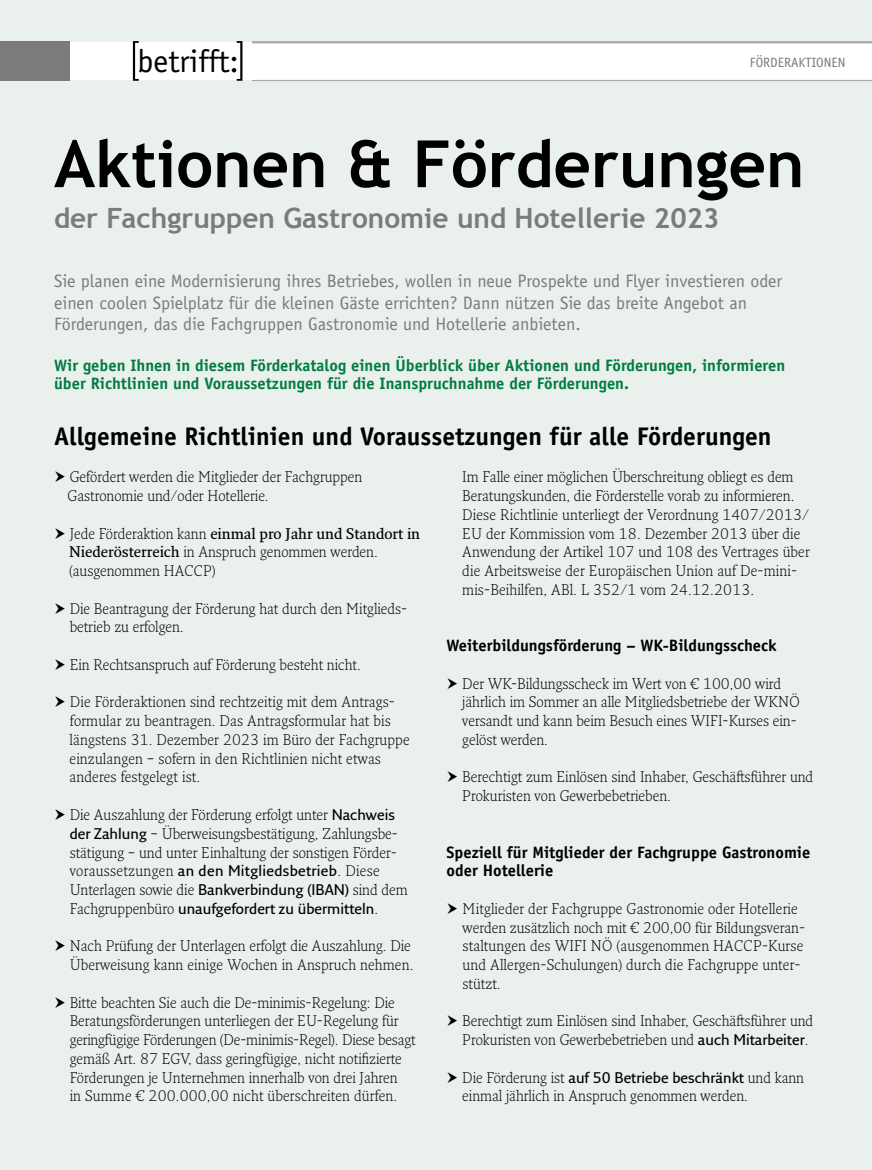
<style>
.page{position:relative;width:872px;height:1170px;background:#fff}
.page>*{position:absolute;margin:0;border:0;box-sizing:border-box;transform-origin:0 0}
.t1{font:700 65.1px "Trebuchet MS";color:#000}
.t2{font:31.8px "Officina Sans Std";color:#000}
.t3{font:700 27.9px "Trebuchet MS";color:#7c7b7b}
.t4{font:700 25.5px "Officina Sans Std";color:#000}
.t5{font:18px/21.6px "Officina Sans Std";color:#7c7b7b}
.t6{font:700 16.5px/18.8px "Officina Sans Std";color:#007c43}
.t7{font:700 16.5px/18.8px "Officina Sans Std";color:#000}
.t8{font:300 15px/18.8px "Fresco Pro";color:#000}
.t9{font:600 15px "Fresco Sans Pro";color:#000}
.t10{font:13.5px "Officina Sans Std";color:#7c7b7b}
.s1{font-size:32.1px}
.s2{font-weight:600}
.s3{font-family:"Fresco Sans Pro";font-weight:600}
.s4{font-family:"Fresco Pro";font-weight:300}
</style>
<div class="page">
<div style="left:0;top:81px;width:872px;height:1088px;background:#eaf0eb"></div>
<div style="left:0;top:0;width:872px;height:41px;background:#eaf0eb"></div>
<svg style="left:237px;top:41px;width:5px;height:40px"></svg>
<svg style="left:133px;top:41px;width:6px;height:40px"></svg>
<div style="left:0;top:41px;width:69px;height:40px;background:#7c7b7b"></div>
<hr style="left:252px;top:80px;width:620px;height:1px;background:#a8a8a7">
<hr style="left:252px;top:41px;width:620px;height:2px;background:#a8a8a7">
<h2 class="t2" style="left:137px;top:42px;width:103px"><span class="s1">be</span>trifft:</h2>
<p class="t10" style="left:750px;top:55px;width:97px">FÖRDERAKTIONEN</p>
<h1 class="t1" style="left:54px;top:123px;width:752px">Aktionen &amp; Förderungen</h1>
<h3 class="t3" style="left:54px;top:201px;width:667px">der Fachgruppen Gastronomie und Hotellerie 2023</h3>
<p class="t5" style="left:54px;top:270px;width:729px">Sie planen eine Modernisierung ihres Betriebes, wollen in neue Prospekte und Flyer investieren oder einen coolen Spielplatz für die kleinen Gäste errichten? Dann nützen Sie das breite Angebot an<br>Förderungen, das die Fachgruppen Gastronomie und Hotellerie anbieten.</p>
<p class="t6" style="left:54px;top:355px;width:732px">Wir geben Ihnen in diesem Förderkatalog einen Überblick über Aktionen und Förderungen, informieren über Richtlinien und Voraussetzungen für die Inanspruchnahme der Förderungen.</p>
<h3 class="t4" style="left:54px;top:420px;width:719px">Allgemeine Richtlinien und Voraussetzungen für alle Förderungen</h3>
<p class="t8" style="left:68px;top:467px;width:296px">Gefördert werden die Mitglieder der Fachgruppen<br>Gastronomie und/oder Hotellerie.</p>
<p class="t8" style="left:69px;top:523px;width:352px">Jede Förderaktion kann <span class="s2">einmal pro Jahr und Standort in<br>Niederösterreich</span> in Anspruch genommen werden. (ausgenommen HACCP)</p>
<p class="t8" style="left:70px;top:598px;width:339px">Die Beantragung der Förderung hat durch den Mitglieds&shy;betrieb zu erfolgen.</p>
<p class="t8" style="left:70px;top:654px;width:293px">Ein Rechtsanspruch auf Förderung besteht nicht.</p>
<p class="t8" style="left:70px;top:692px;width:341px">Die Förderaktionen sind rechtzeitig mit dem Antrags&shy;formular zu beantragen. Das Antragsformular hat bis längstens 31. Dezember 2023 im Büro der Fachgruppe einzulangen – sofern in den Richtlinien nicht etwas anderes festgelegt ist.</p>
<p class="t8" style="left:70px;top:804px;width:339px">Die Auszahlung der Förderung erfolgt unter <span class="s3">Nachweis der Zahlung</span> – Überweisungsbestätigung, Zahlungsbe&shy;stätigung – und unter Einhaltung der sonstigen Förder&shy;voraussetzungen <span class="s3">an den Mitgliedsbetrieb</span>. Diese Unterlagen sowie die <span class="s3">Bankverbindung (IBAN)</span> sind dem</p>
<p class="t9" style="left:70px;top:899px;width:310px"><span class="s4">Fachgruppenbüro</span> unaufgefordert zu übermitteln<span class="s4">.</span></p>
<p class="t8" style="left:70px;top:936px;width:345px">Nach Prüfung der Unterlagen erfolgt die Auszahlung. Die<br>Überweisung kann einige Wochen in Anspruch nehmen.</p>
<p class="t8" style="left:70px;top:992px;width:347px">Bitte beachten Sie auch die De-minimis-Regelung: Die Beratungsförderungen unterliegen der EU-Regelung für geringfügige Förderungen (De-minimis-Regel). Diese besagt gemäß Art. 87 EGV, dass geringfügige, nicht notifizierte Förderungen je Unternehmen innerhalb von drei Jahren<br>in Summe € 200.000,00 nicht überschreiten dürfen.</p>
<p class="t8" style="left:462px;top:467px;width:349px">Im Falle einer möglichen Überschreitung obliegt es dem Beratungskunden, die Förderstelle vorab zu informieren.<br>Diese Richtlinie unterliegt der Verordnung 1407/2013/ EU der Kommission vom 18. Dezember 2013 über die Anwendung der Artikel 107 und 108 des Vertrages über die Arbeitsweise der Europäischen Union auf De-mini&shy;mis-Beihilfen, ABl. L 352/1 vom 24.12.2013.</p>
<p class="t7" style="left:446px;top:636px;width:332px">Weiterbildungsförderung – WK-Bildungsscheck</p>
<p class="t8" style="left:462px;top:673px;width:339px">Der WK-Bildungsscheck im Wert von € 100,00 wird jährlich im Sommer an alle Mitgliedsbetriebe der WKNÖ versandt und kann beim Besuch eines WIFI-Kurses ein&shy;gelöst werden.</p>
<p class="t8" style="left:462px;top:767px;width:352px">Berechtigt zum Einlösen sind Inhaber, Geschäftsführer und<br>Prokuristen von Gewerbebetrieben.</p>
<p class="t7" style="left:446px;top:842px;width:365px">Speziell für Mitglieder der Fachgruppe Gastronomie oder Hotellerie</p>
<p class="t8" style="left:462px;top:898px;width:344px">Mitglieder der Fachgruppe Gastronomie oder Hotellerie werden zusätzlich noch mit € 200,00 für Bildungsveran&shy;staltungen des WIFI NÖ (ausgenommen HACCP-Kurse und Allergen-Schulungen) durch die Fachgruppe unter&shy;stützt.</p>
<p class="t8" style="left:462px;top:1011px;width:352px">Berechtigt zum Einlösen sind Inhaber, Geschäftsführer und<br>Prokuristen von Gewerbebetrieben und <span class="s3">auch Mitarbeiter</span>.</p>
<p class="t9" style="left:462px;top:1067px;width:343px"><span class="s4">Die Förderung ist</span> auf 50 Betriebe beschränkt <span class="s4">und kann</span></p>
<p class="t8" style="left:462px;top:1086px;width:287px">einmal jährlich in Anspruch genommen werden.</p>
</div>
